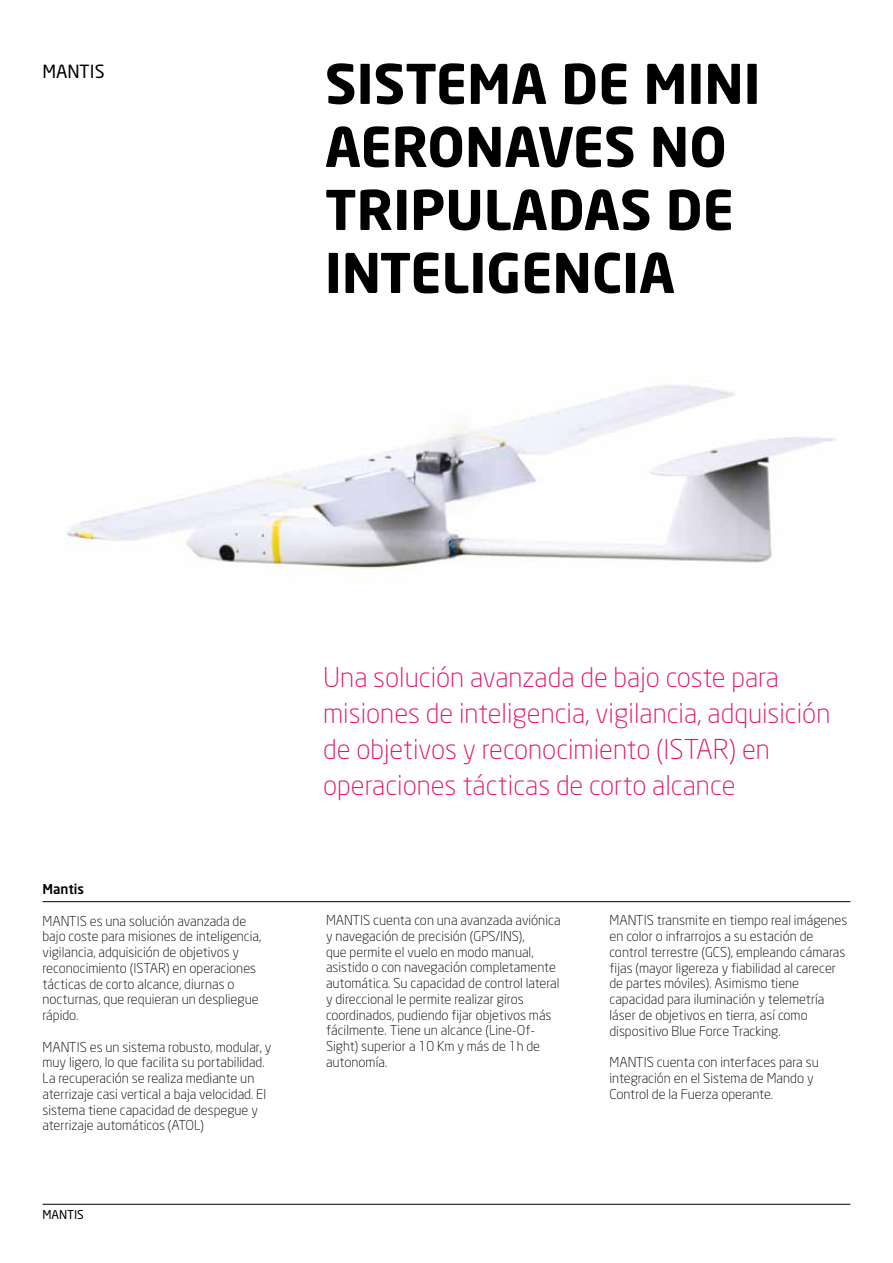
<style>
.page{position:relative;width:893px;height:1263px;background:#fff}
.page>*{position:absolute;margin:0;border:0;box-sizing:border-box;transform-origin:0 0}
.t1{font:700 54px/63px "Neo Sans";color:#000}
.t2{font:300 27px/36px "Neo Sans";color:#e4156a}
.t3{font:18px "Neo Sans";color:#000}
.t4{font:300 13.5px/15.8px "Neo Sans";color:#000}
.t5{font:500 13.5px "Neo Sans";color:#000}
.t6{font:12px "Neo Sans";color:#000}
</style>
<div class="page">
<hr style="left:43px;top:1204px;width:807px;height:1px;background:#000">
<hr style="left:43px;top:901px;width:807px;height:1px;background:#000">
<img style="left:67px;top:385px;width:769px;height:185px">
<h3 class="t3" style="left:43px;top:60px;width:64px">MANTIS</h3>
<h1 class="t1" style="left:325px;top:51px;width:437px">SISTEMA DE MINI<br>AERONAVES NO<br>TRIPULADAS DE<br>INTELIGENCIA</h1>
<p class="t5" style="left:43px;top:881px;width:43px">Mantis</p>
<p class="t4" style="left:43px;top:913px;width:220px">MANTIS es una solución avanzada de bajo coste para misiones de inteligencia, vigilancia, adquisición de objetivos y reconocimiento (ISTAR) en operaciones tácticas de corto alcance, diurnas o nocturnas, que requieran un despliegue rápido.</p>
<p class="t4" style="left:43px;top:1039px;width:230px">MANTIS es un sistema robusto, modular, y muy ligero, lo que facilita su portabilidad.<br>La recuperación se realiza mediante un aterrizaje casi vertical a baja velocidad. El sistema tiene capacidad de despegue y aterrizaje automáticos (ATOL)</p>
<p class="t6" style="left:43px;top:1208px;width:43px">MANTIS</p>
<h2 class="t2" style="left:323px;top:659px;width:509px">Una solución avanzada de bajo coste para misiones de inteligencia, vigilancia, adquisición de objetivos y reconocimiento (ISTAR) en operaciones tácticas de corto alcance</h2>
<p class="t4" style="left:326px;top:912px;width:236px">MANTIS cuenta con una avanzada aviónica y navegación de precisión (GPS/INS),<br>que permite el vuelo en modo manual, asistido o con navegación completamente automática. Su capacidad de control lateral y direccional le permite realizar giros coordinados, pudiendo fijar objetivos más fácilmente. Tiene un alcance (Line-Of-Sight) superior a 10 Km y más de 1h de autonomía.</p>
<p class="t4" style="left:609px;top:912px;width:239px">MANTIS transmite en tiempo real imágenes en color o infrarrojos a su estación de control terrestre (GCS), empleando cámaras fijas (mayor ligereza y fiabilidad al carecer de partes móviles). Asimismo tiene capacidad para iluminación y telemetría láser de objetivos en tierra, así como dispositivo Blue Force Tracking.</p>
<p class="t4" style="left:609px;top:1054px;width:211px">MANTIS cuenta con interfaces para su integración en el Sistema de Mando y<br>Control de la Fuerza operante.</p>
</div>
